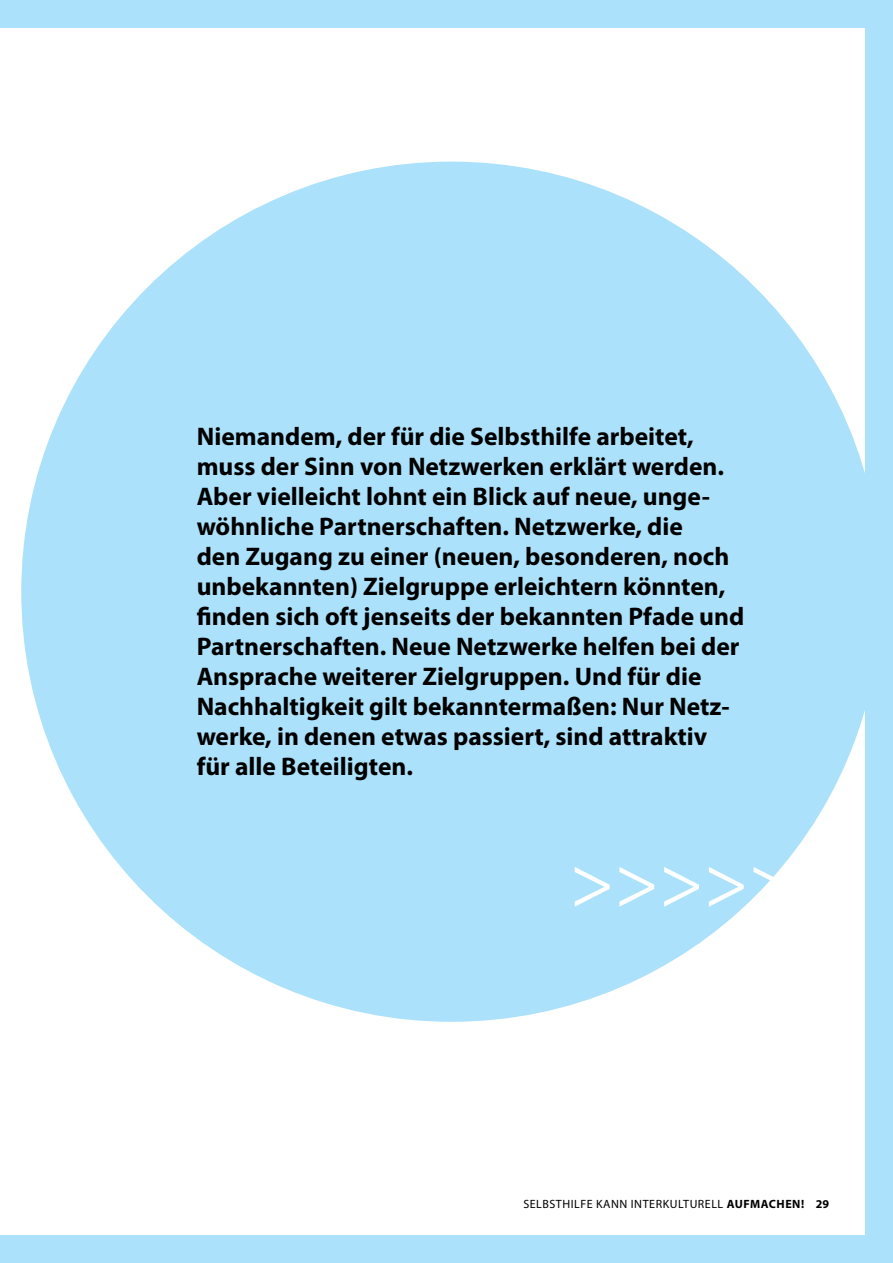
<style>
.page{position:relative;width:893px;height:1263px;background:#abe1fa}
.page>*{position:absolute;margin:0;border:0;box-sizing:border-box;transform-origin:0 0}
.t1{font:75px "Myriad Pro";color:#fff}
.t2{font:700 25.5px/30px "Myriad Pro";color:#000}
.t3{font:12px "Myriad Pro";letter-spacing:.045em;color:#000}
.s1{font-weight:700}
</style>
<div class="page">
<div style="left:0;top:28px;width:865px;height:1207px;background:#fff"></div>
<div style="left:21px;top:162px;width:860px;height:860px;background:#abe1fa;border-radius:50%"></div>
<p class="t2" style="left:197px;top:421px;width:549px">Niemandem, der für die Selbsthilfe arbeitet, muss der Sinn von Netzwerken erklärt werden.<br>Aber vielleicht lohnt ein Blick auf neue, unge&shy;wöhnliche Partnerschaften. Netzwerke, die<br>den Zugang zu einer (neuen, besonderen, noch unbekannten) Zielgruppe erleichtern könnten, finden sich oft jenseits der bekannten Pfade und Partnerschaften. Neue Netzwerke helfen bei der Ansprache weiterer Zielgruppen. Und für die Nachhaltigkeit gilt bekanntermaßen: Nur Netz&shy;werke, in denen etwas passiert, sind attraktiv für alle Beteiligten.</p>
<h1 class="t1" style="left:570px;top:835px;width:225px">&gt;&gt;&gt;&gt;&gt;</h1>
<p class="t3" style="left:523px;top:1197px;width:307px">SELBSTHILFE KANN INTERKULTURELL <span class="s1">AUFMACHEN! 29</span></p>
</div>
